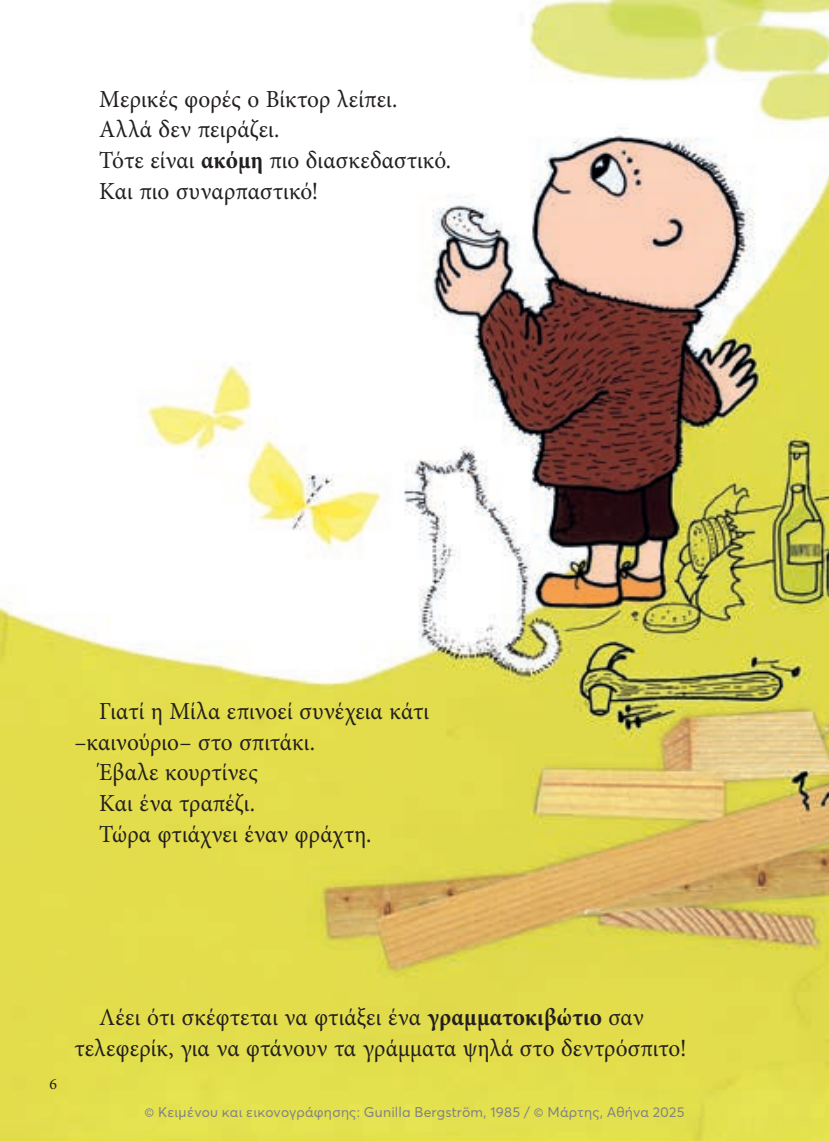
<style>
.page{position:relative;width:829px;height:1141px;background:#fff}
.page>*{position:absolute;margin:0;border:0;box-sizing:border-box;transform-origin:0 0}
.t1{font:24.5px/30.6px "Minion Pro";letter-spacing:.005em;color:#231f20;scale:.95 1}
.t2{font:15.75px "Minion Pro";color:#231f20}
.t3{font:14px "Averta Std";letter-spacing:.015em;color:#808285}
.s1{font-weight:700}
</style>
<div class="page">
<img style="left:0;top:0;width:828px;height:1141px">
<p class="t1" style="left:99px;top:84px;width:372px">Μερικές φορές ο Βίκτορ λείπει.<br>Αλλά δεν πειράζει.<br>Τότε είναι <span class="s1">ακόμη</span> πιο διασκεδαστικό.<br>Και πιο συναρπαστικό!</p>
<p class="t1" style="left:99px;top:696px;width:349px">Γιατί η Μίλα επινοεί συνέχεια κάτι</p>
<p class="t1" style="left:74px;top:727px;width:255px">–καινούριο– στο σπιτάκι.</p>
<p class="t1" style="left:99px;top:757px;width:168px">Έβαλε κουρτίνες</p>
<p class="t1" style="left:99px;top:788px;width:165px">Και ένα τραπέζι.</p>
<p class="t1" style="left:99px;top:819px;width:288px">Τώρα φτιάχνει έναν φράχτη.</p>
<p class="t2" style="left:50px;top:1073px;width:9px">6</p>
<p class="t1" style="left:74px;top:1002px;width:645px;text-indent:25px">Λέει ότι σκέφτεται να φτιάξει ένα <span class="s1">γραμματοκιβώτιο</span> σαν τελεφερίκ, για να φτάνουν τα γράμματα ψηλά στο δεντρόσπιτο!</p>
<p class="t3" style="left:144px;top:1103px;width:541px">© Κειμένου και εικονογράφησης: Gunilla Bergström, 1985 / © Μάρτης, Αθήνα 2025</p>
</div>
